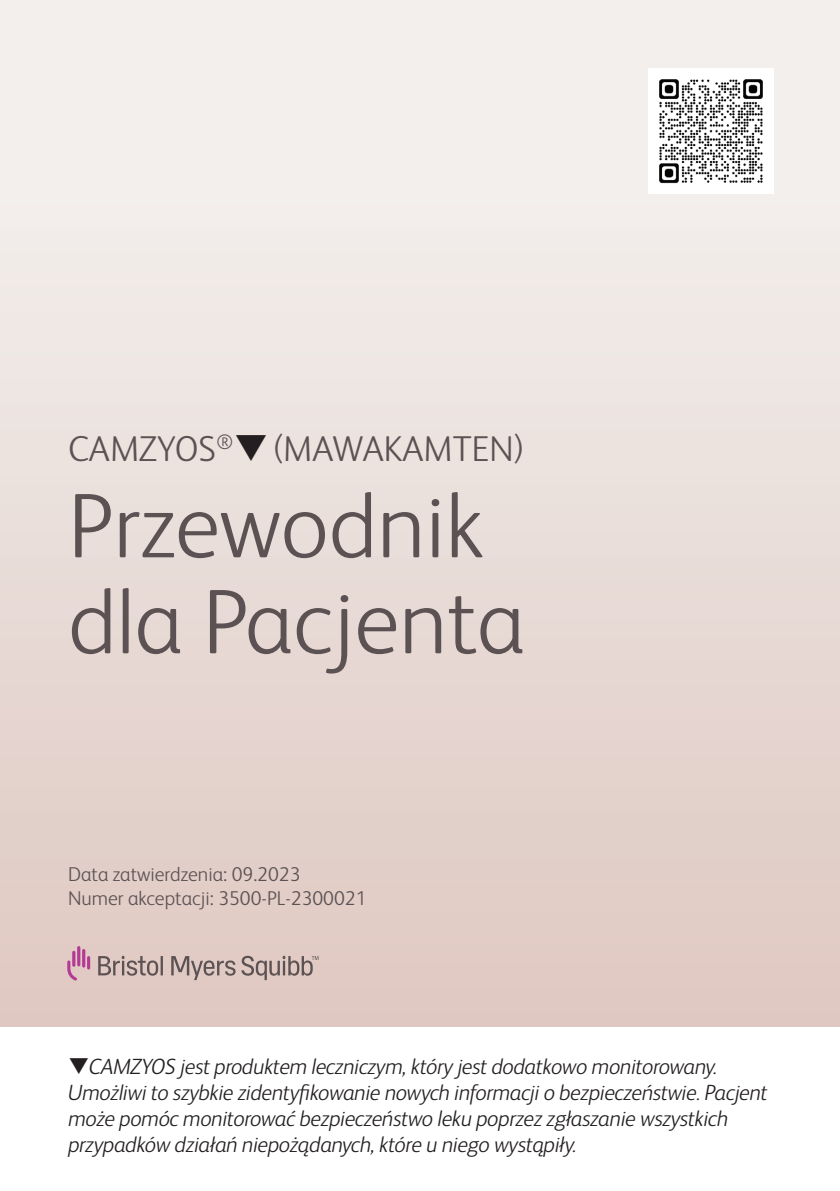
<style>
.page{position:relative;width:840px;height:1191px;background:#fff}
.page>*{position:absolute;margin:0;border:0;box-sizing:border-box;transform-origin:0 0}
.t1{font:300 92px/96px "BMS Humanity";color:#5c5253}
.t2{font:300 36px "BMS Humanity";color:#5c5253}
.t3{font:italic 300 22px/26px "BMS Humanity";letter-spacing:-.02em;color:#231f20}
.t4{font:300 20px/24px "BMS Humanity";color:#5c5253}
.s1{color:#231f20}
</style>
<div class="page">
<div style="left:0;top:0;width:839px;height:1026px;background:linear-gradient(to bottom,#f6f5f3,#dfc8c2)"></div>
<img style="left:648px;top:69px;width:124px;height:124px">
<svg style="left:67px;top:946px;width:23px;height:34px"></svg>
<svg style="left:98px;top:955px;width:220px;height:25px;background:#bdaaa5"></svg>
<h2 class="t2" style="left:68px;top:424px;width:458px">CAMZYOS<sup>®</sup><span class="s1">❑</span>(MAWAKAMTEN)</h2>
<h1 class="t1" style="left:68px;top:472px;width:458px">Przewodnik dla Pacjenta</h1>
<p class="t4" style="left:68px;top:861px;width:300px">Data zatwierdzenia: 09.2023<br>Numer akceptacji: 3500-PL-2300021</p>
<p class="t3" style="left:68px;top:1052px;width:700px">❑CAMZYOS jest produktem leczniczym, który jest dodatkowo monitorowany.<br>Umożliwi to szybkie zidentyfikowanie nowych informacji o bezpieczeństwie. Pacjent może pomóc monitorować bezpieczeństwo leku poprzez zgłaszanie wszystkich przypadków działań niepożądanych, które u niego wystąpiły.</p>
</div>
